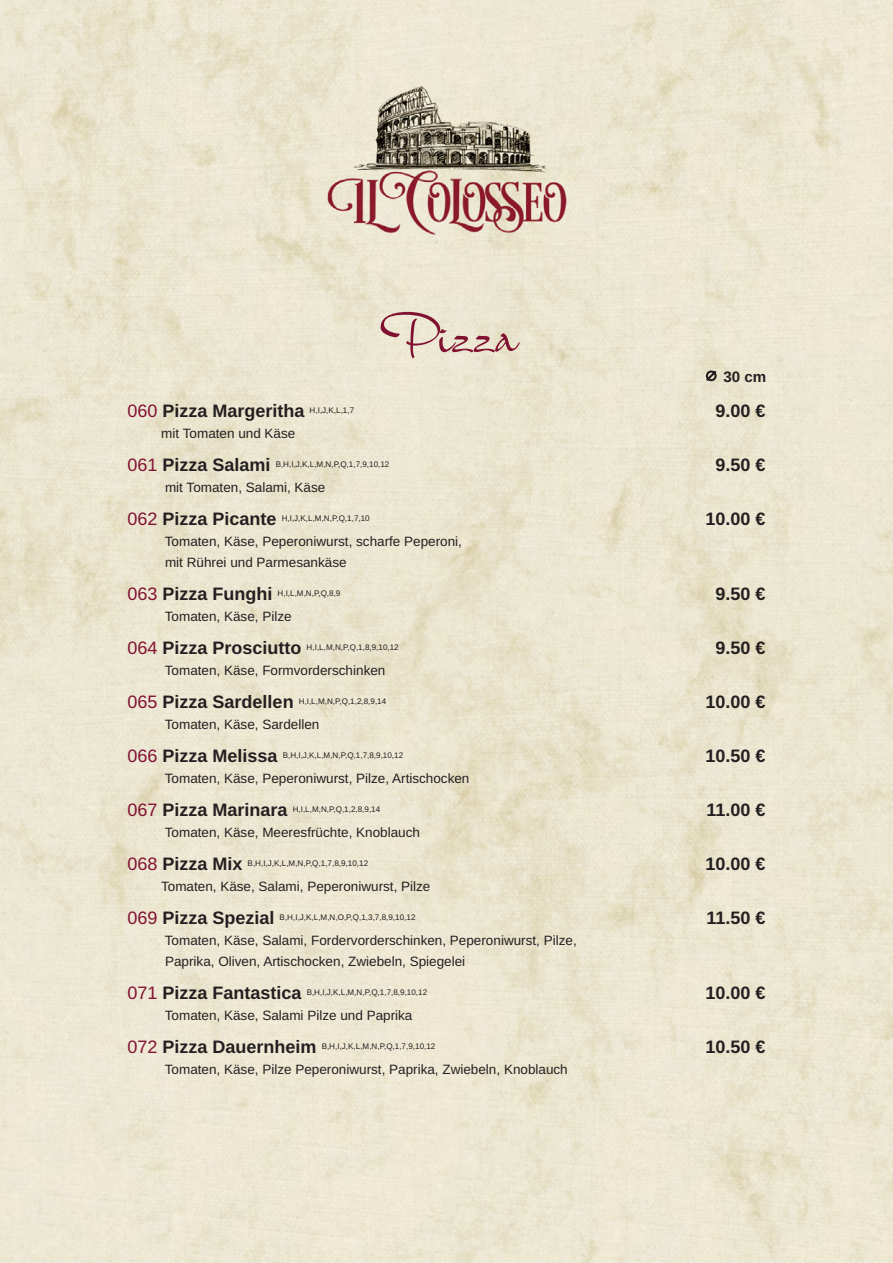
<style>
.page{position:relative;width:893px;height:1263px;background:#fff}
.page>*{position:absolute;margin:0;border:0;box-sizing:border-box;transform-origin:0 0}
.t1{font:900 54px "Genial";color:#811131}
.t2{font:700 18px "Arimo";color:#231f20}
.t3{font:700 15.15px "Arimo";color:#231f20}
.t4{font:13.5px/21px "Arimo";color:#231f20}
.t5{font:8.1px "Arimo";color:#231f20}
.s1{font-family:"Arial Unicode MS";font-weight:400;font-size:22.65px}
.s2{font-weight:400;color:#811131}
.s3{font-size:18px;color:#811131}
.s4{font-weight:700;font-size:18px}
</style>
<div class="page">
<img style="left:0;top:0;width:893px;height:1263px">
<h1 class="t1" style="left:377px;top:311px;width:140px">Pizza</h1>
<p class="t3" style="left:705px;top:368px;width:63px"><span class="s1">⌀</span> 30 cm</p>
<h2 class="t2" style="left:128px;top:401px;width:228px"><span class="s2">060</span> Pizza Margeritha <sup>H,I,J,K,L,1,7</sup></h2>
<h2 class="t2" style="left:715px;top:401px;width:52px">9.00 €</h2>
<p class="t4" style="left:161px;top:423px;width:136px">mit Tomaten und Käse</p>
<p class="t5" style="left:128px;top:459px;width:263px"><span class="s3">061</span> <span class="s4">Pizza Salami</span> B,H,I,J,K,L,M,N,P,Q,1,7,9,10,12</p>
<h2 class="t2" style="left:715px;top:455px;width:52px">9.50 €</h2>
<p class="t4" style="left:165px;top:477px;width:162px">mit Tomaten, Salami, Käse</p>
<p class="t5" style="left:128px;top:513px;width:244px"><span class="s3">062</span> <span class="s4">Pizza Picante</span> H,I,J,K,L,M,N,P,Q,1,7,10</p>
<h2 class="t2" style="left:705px;top:509px;width:62px">10.00 €</h2>
<p class="t4" style="left:165px;top:531px;width:299px">Tomaten, Käse, Peperoniwurst, scharfe Peperoni, mit Rührei und Parmesankäse</p>
<p class="t5" style="left:128px;top:588px;width:214px"><span class="s3">063</span> <span class="s4">Pizza Funghi</span> H,I,L,M,N,P,Q,8,9</p>
<h2 class="t2" style="left:715px;top:584px;width:52px">9.50 €</h2>
<p class="t4" style="left:165px;top:606px;width:128px">Tomaten, Käse, Pilze</p>
<p class="t5" style="left:128px;top:642px;width:273px"><span class="s3">064</span> <span class="s4">Pizza Prosciutto</span> H,I,L,M,N,P,Q,1,8,9,10,12</p>
<h2 class="t2" style="left:715px;top:638px;width:52px">9.50 €</h2>
<p class="t4" style="left:165px;top:660px;width:222px">Tomaten, Käse, Formvorderschinken</p>
<p class="t5" style="left:128px;top:696px;width:260px"><span class="s3">065</span> <span class="s4">Pizza Sardellen</span> H,I,L,M,N,P,Q,1,2,8,9,14</p>
<h2 class="t2" style="left:705px;top:692px;width:62px">10.00 €</h2>
<p class="t4" style="left:165px;top:714px;width:156px">Tomaten, Käse, Sardellen</p>
<p class="t5" style="left:128px;top:750px;width:277px"><span class="s3">066</span> <span class="s4">Pizza Melissa</span> B,H,I,J,K,L,M,N,P,Q,1,7,8,9,10,12</p>
<h2 class="t2" style="left:705px;top:746px;width:62px">10.50 €</h2>
<p class="t4" style="left:165px;top:768px;width:306px">Tomaten, Käse, Peperoniwurst, Pilze, Artischocken</p>
<p class="t5" style="left:128px;top:804px;width:254px"><span class="s3">067</span> <span class="s4">Pizza Marinara</span> H,I,L,M,N,P,Q,1,2,8,9,14</p>
<h2 class="t2" style="left:706px;top:800px;width:61px">11.00 €</h2>
<p class="t4" style="left:165px;top:822px;width:257px">Tomaten, Käse, Meeresfrüchte, Knoblauch</p>
<p class="t5" style="left:128px;top:858px;width:242px"><span class="s3">068</span> <span class="s4">Pizza Mix</span> B,H,I,J,K,L,M,N,P,Q,1,7,8,9,10,12</p>
<h2 class="t2" style="left:705px;top:854px;width:62px">10.00 €</h2>
<p class="t4" style="left:161px;top:876px;width:271px">Tomaten, Käse, Salami, Peperoniwurst, Pilze</p>
<p class="t5" style="left:128px;top:912px;width:289px"><span class="s3">069</span> <span class="s4">Pizza Spezial</span> B,H,I,J,K,L,M,N,O,P,Q,1,3,7,8,9,10,12</p>
<h2 class="t2" style="left:706px;top:908px;width:61px">11.50 €</h2>
<p class="t4" style="left:165px;top:930px;width:413px">Tomaten, Käse, Salami, Fordervorderschinken, Peperoniwurst, Pilze,<br>Paprika, Oliven, Artischocken, Zwiebeln, Spiegelei</p>
<p class="t5" style="left:128px;top:987px;width:301px"><span class="s3">071</span> <span class="s4">Pizza Fantastica</span> B,H,I,J,K,L,M,N,P,Q,1,7,8,9,10,12</p>
<h2 class="t2" style="left:705px;top:983px;width:62px">10.00 €</h2>
<p class="t4" style="left:165px;top:1005px;width:249px">Tomaten, Käse, Salami Pilze und Paprika</p>
<p class="t5" style="left:128px;top:1041px;width:309px"><span class="s3">072</span> <span class="s4">Pizza Dauernheim</span> B,H,I,J,K,L,M,N,P,Q,1,7,9,10,12</p>
<h2 class="t2" style="left:705px;top:1037px;width:62px">10.50 €</h2>
<p class="t4" style="left:165px;top:1059px;width:404px">Tomaten, Käse, Pilze Peperoniwurst, Paprika, Zwiebeln, Knoblauch</p>
</div>
